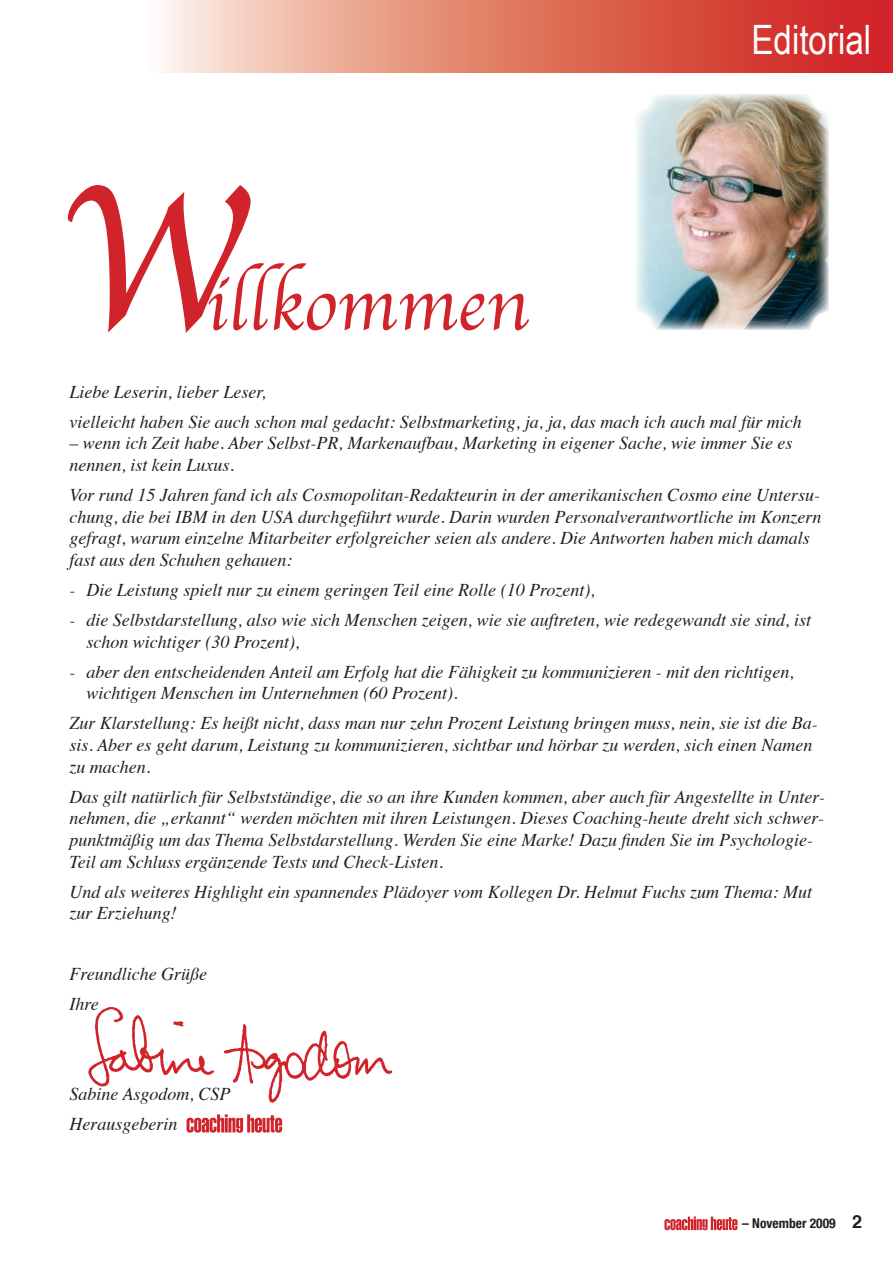
<style>
.page{position:relative;width:893px;height:1263px;background:#fff}
.page>*{position:absolute;margin:0;border:0;box-sizing:border-box;transform-origin:0 0}
.t1{font:211.95px "Apple Chancery";color:#d1232a}
.t2{font:76.5px "Apple Chancery";color:#d1232a}
.t3{font:40.5px "Arial Narrow";color:#fff}
.t4{font:italic 18px/21.6px "Times";color:#231f20}
.t5{font:700 condensed 13.5px "Helvetica Neue";color:#231f20}
.s1{font-family:"Helvetica";font-stretch:normal;font-size:18px}
</style>
<div class="page">
<svg style="left:162px;top:0;width:730px;height:72px;background:#e17b6b"></svg>
<img style="left:664px;top:1216px;width:74px;height:15px">
<img style="left:636px;top:94px;width:193px;height:236px">
<img style="left:88px;top:1007px;width:305px;height:96px">
<img style="left:187px;top:1114px;width:96px;height:19px">
<h1 class="t1" style="left:56px;top:91px;width:192px">W</h1>
<h2 class="t2" style="left:204px;top:244px;width:325px">illkommen</h2>
<h3 class="t3" style="left:751px;top:10px;width:121px">Editorial</h3>
<p class="t4" style="left:69px;top:375px;width:734px;line-height:30.2px">Liebe Leserin, lieber Leser,<br>vielleicht haben Sie auch schon mal gedacht: Selbstmarketing, ja, ja, das mach ich auch mal für mich</p>
<p class="t4" style="left:69px;top:431px;width:725px">– wenn ich Zeit habe. Aber Selbst-PR, Markenaufbau, Marketing in eigener Sache, wie immer Sie es nennen, ist kein Luxus.</p>
<p class="t4" style="left:69px;top:483px;width:754px">Vor rund 15 Jahren fand ich als Cosmopolitan-Redakteurin in der amerikanischen Cosmo eine Untersu&shy;chung, die bei IBM in den USA durchgeführt wurde. Darin wurden Personalverantwortliche im Konzern gefragt, warum einzelne Mitarbeiter erfolgreicher seien als andere. Die Antworten haben mich damals fast aus den Schuhen gehauen:</p>
<p class="t4" style="left:69px;top:578px;width:527px">- Die Leistung spielt nur zu einem geringen Teil eine Rolle (10 Prozent),</p>
<p class="t4" style="left:86px;top:608px;width:726px;text-indent:-17px">- die Selbstdarstellung, also wie sich Menschen zeigen, wie sie auftreten, wie redegewandt sie sind, ist schon wichtiger (30 Prozent),</p>
<p class="t4" style="left:86px;top:660px;width:709px;text-indent:-17px">- aber den entscheidenden Anteil am Erfolg hat die Fähigkeit zu kommunizieren - mit den richtigen, wichtigen Menschen im Unternehmen (60 Prozent).</p>
<p class="t4" style="left:69px;top:711px;width:750px">Zur Klarstellung: Es heißt nicht, dass man nur zehn Prozent Leistung bringen muss, nein, sie ist die Ba&shy;sis. Aber es geht darum, Leistung zu kommunizieren, sichtbar und hörbar zu werden, sich einen Namen zu machen.</p>
<p class="t4" style="left:69px;top:785px;width:757px">Das gilt natürlich für Selbstständige, die so an ihre Kunden kommen, aber auch für Angestellte in Unter&shy;nehmen, die „erkannt“ werden möchten mit ihren Leistungen. Dieses Coaching-heute dreht sich schwer&shy;punktmäßig um das Thema Selbstdarstellung. Werden Sie eine Marke! Dazu finden Sie im Psychologie-Teil am Schluss ergänzende Tests und Check-Listen.</p>
<p class="t4" style="left:69px;top:880px;width:744px">Und als weiteres Highlight ein spannendes Plädoyer vom Kollegen Dr. Helmut Fuchs zum Thema: Mut zur Erziehung!</p>
<p class="t4" style="left:69px;top:957px;width:139px;line-height:30.2px">Freundliche Grüße<br>Ihre</p>
<p class="t4" style="left:69px;top:1078px;width:163px;line-height:30.2px">Sabine Asgodom, CSP<br>Herausgeberin</p>
<p class="t5" style="left:742px;top:1215px;width:121px">– November 2009 <span class="s1">2</span></p>
</div>
